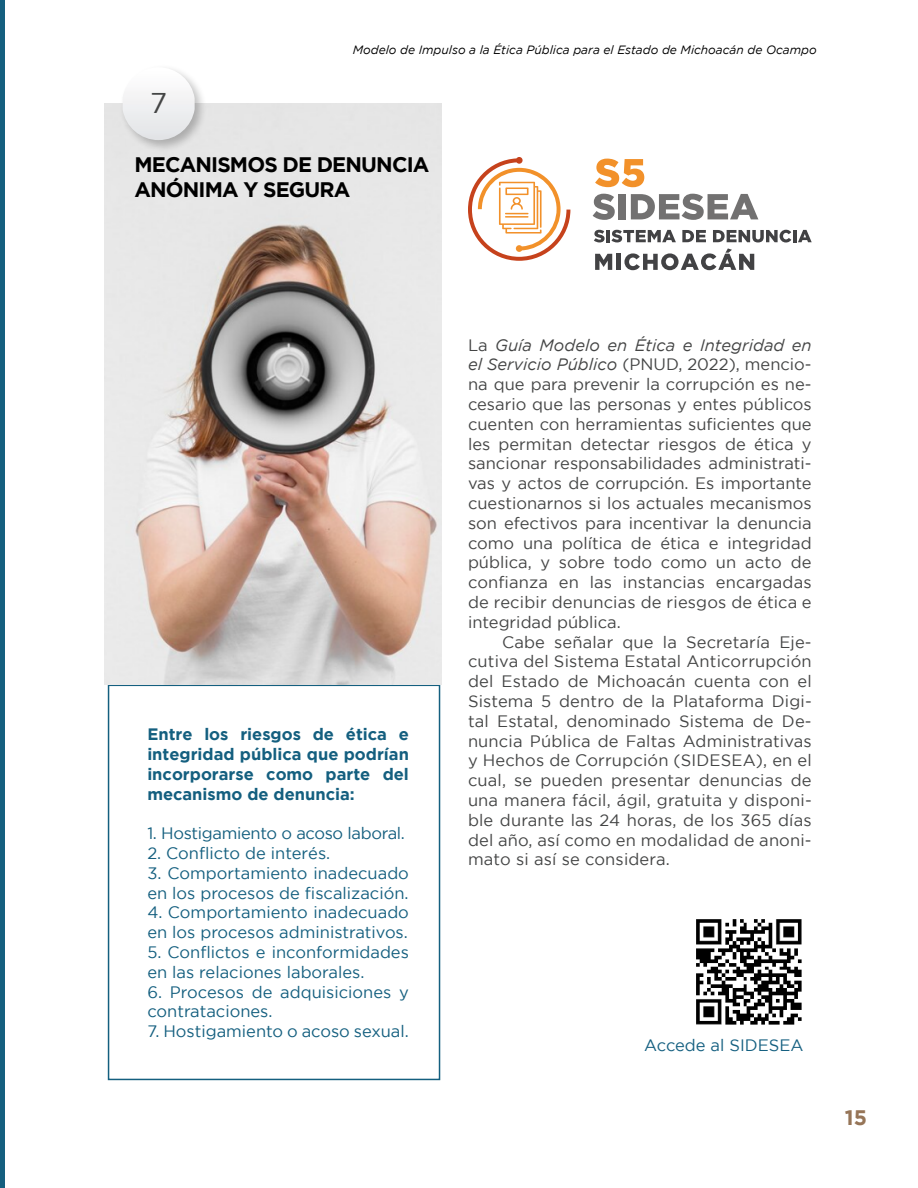
<style>
.page{position:relative;width:918px;height:1188px;background:#fff}
.page>*{position:absolute;margin:0;border:0;box-sizing:border-box;transform-origin:0 0}
.t1{font:28.5px "Gotham";color:#444545}
.t2{font:700 21px/25.2px "Gotham";letter-spacing:-.04em;color:#000}
.t3{font:700 21px "Gotham";color:#967558}
.t4{font:16.5px/19.8px "Gotham";letter-spacing:.01em;color:#444545;text-align:justify}
.t5{font:16.5px/19.8px "Gotham";color:#145f7f}
.t6{font:700 16.5px/19.8px "Gotham";color:#145f7f;text-align:justify}
.t7{font:16.5px "Gotham";letter-spacing:-.02em;color:#145f7f}
.t8{font:16.5px "Gotham";color:#156081}
.t9{font:italic 12px "Gotham";color:#000}
.s1{font-style:italic}
</style>
<div class="page">
<div style="left:108px;top:685px;width:332px;height:395px;border:2px solid #145f7f"></div>
<img style="left:104px;top:104px;width:338px;height:581px">
<div style="left:119px;top:63px;width:88px;height:90px;background:#000;opacity:.25"></div>
<svg style="left:123px;top:67px;width:72px;height:73px"></svg>
<svg style="left:595px;top:159px;width:49px;height:28px"></svg>
<svg style="left:594px;top:230px;width:218px;height:40px"></svg>
<svg style="left:593px;top:194px;width:22px;height:26px"></svg>
<div style="left:619px;top:194px;width:7px;height:25px;background:#727171"></div>
<svg style="left:631px;top:194px;width:127px;height:26px"></svg>
<svg style="left:468px;top:157px;width:102px;height:104px"></svg>
<img style="left:696px;top:919px;width:106px;height:106px">
<div style="left:0;top:0;width:5px;height:1188px;background:#145f7f"></div>
<h1 class="t1" style="left:150px;top:87px;width:18px">7</h1>
<p class="t9" style="left:353px;top:43px;width:466px">Modelo de Impulso a la Ética Pública para el Estado de Michoacán de Ocampo</p>
<p class="t2" style="left:134px;top:152px;width:297px">MECANISMOS DE DENUNCIA<br>ANÓNIMA Y SEGURA</p>
<p class="t6" style="left:147px;top:724px;width:263px">Entre los riesgos de ética e integridad pública que podrían incorporarse como parte del mecanismo de denuncia:</p>
<p class="t7" style="left:147px;top:824px;width:259px">1. Hostigamiento o acoso laboral.</p>
<p class="t5" style="left:147px;top:843px;width:184px">2. Conflicto de interés.</p>
<p class="t5" style="left:147px;top:863px;width:263px">3. Comportamiento inadecuado en los procesos de fiscalización.</p>
<p class="t5" style="left:147px;top:902px;width:263px">4. Comportamiento inadecuado en los procesos administrativos.</p>
<p class="t5" style="left:147px;top:942px;width:263px">5. Conflictos e inconformidades en las relaciones laborales.</p>
<p class="t5" style="left:147px;top:982px;width:263px">6. Procesos de adquisiciones y contrataciones.</p>
<p class="t5" style="left:147px;top:1021px;width:263px">7. Hostigamiento o acoso sexual.</p>
<p class="t4" style="left:468px;top:335px;width:345px">La <span class="s1">Guía Modelo en Ética e Integridad en el Servicio Público</span> (PNUD, 2022), mencio&shy;na que para prevenir la corrupción es ne&shy;cesario que las personas y entes públicos cuenten con herramientas suficientes que les permitan detectar riesgos de ética y sancionar responsabilidades administrati&shy;vas y actos de corrupción. Es importante cuestionarnos si los actuales mecanismos son efectivos para incentivar la denuncia como una política de ética e integridad pública, y sobre todo como un acto de confianza en las instancias encargadas de recibir denuncias de riesgos de ética e integridad pública.</p>
<p class="t4" style="left:468px;top:632px;width:345px;text-indent:34px">Cabe señalar que la Secretaría Eje&shy;cutiva del Sistema Estatal Anticorrupción del Estado de Michoacán cuenta con el Sistema 5 dentro de la Plataforma Digi&shy;tal Estatal, denominado Sistema de De&shy;nuncia Pública de Faltas Administrativas y Hechos de Corrupción (SIDESEA), en el cual, se pueden presentar denuncias de una manera fácil, ágil, gratuita y disponi&shy;ble durante las 24 horas, de los 365 días del año, así como en modalidad de anoni&shy;mato si así se considera.</p>
<p class="t8" style="left:644px;top:1036px;width:161px">Accede al SIDESEA</p>
<p class="t3" style="left:845px;top:1106px;width:24px">15</p>
</div>
